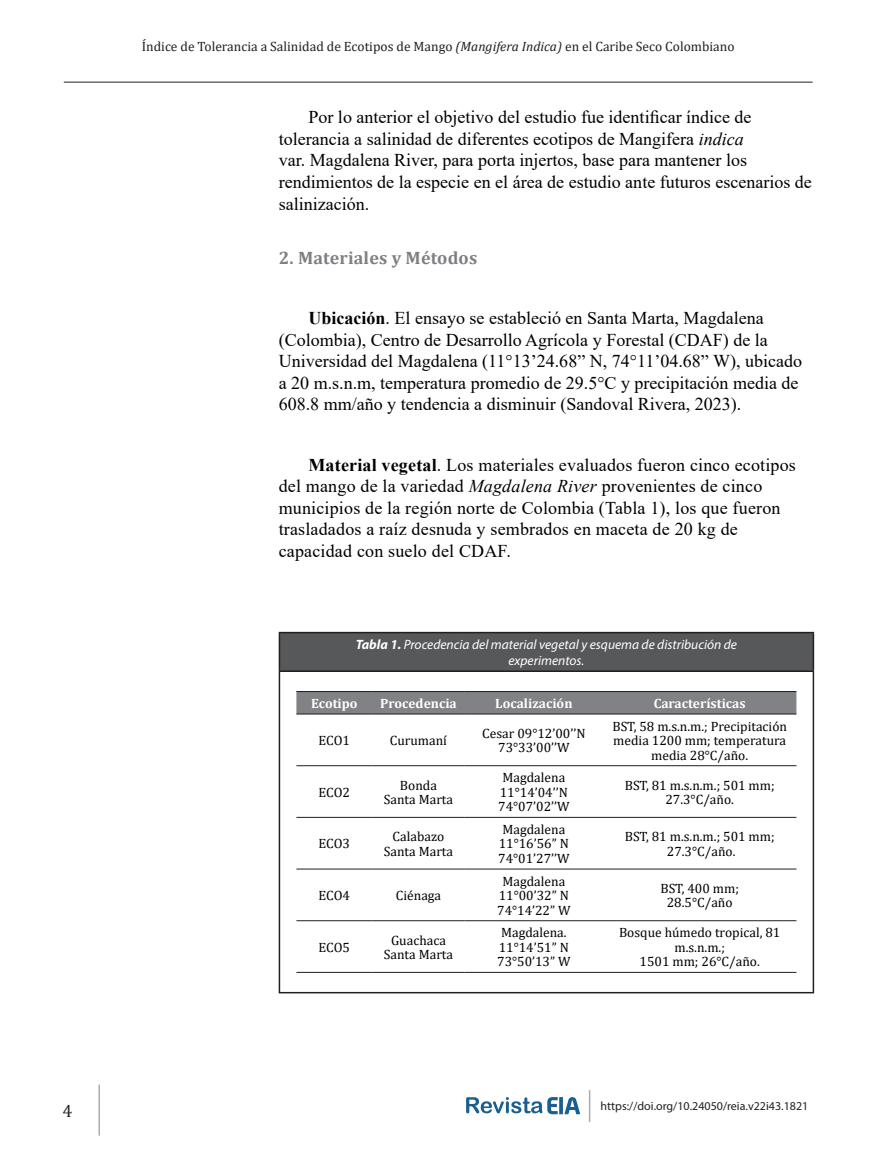
<style>
.page{position:relative;width:885px;height:1170px;background:#fff}
.page>*{position:absolute;margin:0;border:0;box-sizing:border-box;transform-origin:0 0}
.t1{font:18px/21.6px "Times New Roman";color:#000}
.Resumen{font:700 18px "Cambria";letter-spacing:.01em;color:#7d7f83}
.t2{font:18px "Cambria";color:#231f20}
.t3{font:13.5px/14.5px "Cambria";color:#000;text-align:center}
.t4{font:13.5px "Cambria";color:#231f20}
.t5{font:italic 13.5px/16.5px "Myriad Pro";color:#fff;text-align:center}
.t6{font:700 13.5px "Cambria";color:#fff}
.t7{font:12px "Myriad Pro";color:#231f20}
.s1{font-style:italic}
.s2{font-weight:700}
</style>
<div class="page">
<hr style="left:64px;top:82px;width:748px;height:1px;background:#231f20">
<hr style="left:98px;top:1084px;width:2px;height:51px;background:#a9acb0">
<hr style="left:588px;top:1089px;width:2px;height:32px;background:#a9acb0">
<svg style="left:466px;top:1097px;width:114px;height:17px"></svg>
<div style="left:279px;top:632px;width:534px;height:39px;background:#57585a"></div>
<hr style="left:279px;top:672px;width:1px;height:319px;background:#231f20">
<hr style="left:812px;top:672px;width:2px;height:319px;background:#231f20">
<hr style="left:279px;top:991px;width:535px;height:2px;background:#231f20">
<hr style="left:279px;top:631px;width:535px;height:2px;background:#231f20">
<hr style="left:279px;top:633px;width:1px;height:37px;background:#231f20">
<hr style="left:812px;top:633px;width:2px;height:37px;background:#231f20">
<hr style="left:279px;top:670px;width:535px;height:2px;background:#231f20">
<div style="left:296px;top:692px;width:500px;height:21px;background:#808285"></div>
<hr style="left:296px;top:691px;width:76px;height:1px;background:#231f20">
<hr style="left:372px;top:691px;width:92px;height:1px;background:#231f20">
<hr style="left:464px;top:691px;width:139px;height:1px;background:#231f20">
<hr style="left:603px;top:691px;width:193px;height:1px;background:#231f20">
<hr style="left:296px;top:713px;width:76px;height:1px;background:#231f20">
<hr style="left:372px;top:713px;width:92px;height:1px;background:#231f20">
<hr style="left:464px;top:713px;width:139px;height:1px;background:#231f20">
<hr style="left:603px;top:713px;width:193px;height:1px;background:#231f20">
<hr style="left:296px;top:765px;width:76px;height:1px;background:#231f20">
<hr style="left:372px;top:765px;width:92px;height:1px;background:#231f20">
<hr style="left:464px;top:765px;width:139px;height:1px;background:#231f20">
<hr style="left:603px;top:765px;width:193px;height:1px;background:#231f20">
<hr style="left:296px;top:817px;width:76px;height:1px;background:#231f20">
<hr style="left:372px;top:817px;width:92px;height:1px;background:#231f20">
<hr style="left:464px;top:817px;width:139px;height:1px;background:#231f20">
<hr style="left:603px;top:817px;width:193px;height:1px;background:#231f20">
<hr style="left:296px;top:868px;width:76px;height:1px;background:#231f20">
<hr style="left:372px;top:868px;width:92px;height:1px;background:#231f20">
<hr style="left:464px;top:868px;width:139px;height:1px;background:#231f20">
<hr style="left:603px;top:868px;width:193px;height:1px;background:#231f20">
<hr style="left:296px;top:920px;width:76px;height:1px;background:#231f20">
<hr style="left:372px;top:920px;width:92px;height:1px;background:#231f20">
<hr style="left:464px;top:920px;width:139px;height:1px;background:#231f20">
<hr style="left:603px;top:920px;width:193px;height:1px;background:#231f20">
<hr style="left:296px;top:971px;width:76px;height:1px;background:#231f20">
<hr style="left:372px;top:971px;width:92px;height:1px;background:#231f20">
<hr style="left:464px;top:971px;width:139px;height:1px;background:#231f20">
<hr style="left:603px;top:971px;width:193px;height:1px;background:#231f20">
<p class="t4" style="left:142px;top:38px;width:594px">Índice de Tolerancia a Salinidad de Ecotipos de Mango <span class="s1">(Mangifera Indica)</span> en el Caribe Seco Colombiano</p>
<p class="t1" style="left:279px;top:106px;width:534px;text-indent:30px">Por lo anterior el objetivo del estudio fue identificar índice de tolerancia a salinidad de diferentes ecotipos de Mangifera <span class="s1">indica<br></span>var. Magdalena River, para porta injertos, base para mantener los rendimientos de la especie en el área de estudio ante futuros escenarios de salinización.</p>
<p class="Resumen" style="left:279px;top:245px;width:200px">2. Materiales y Métodos</p>
<p class="t1" style="left:279px;top:306px;width:525px;text-indent:30px"><span class="s2">Ubicación</span>. El ensayo se estableció en Santa Marta, Magdalena (Colombia), Centro de Desarrollo Agrícola y Forestal (CDAF) de la Universidad del Magdalena (11°13’24.68” N, 74°11’04.68” W), ubicado a 20 m.s.n.m, temperatura promedio de 29.5°C y precipitación media de 608.8 mm/año y tendencia a disminuir (Sandoval Rivera, 2023).</p>
<p class="t1" style="left:279px;top:453px;width:518px;text-indent:30px"><span class="s2">Material vegetal</span>. Los materiales evaluados fueron cinco ecotipos del mango de la variedad <span class="s1">Magdalena River</span> provenientes de cinco municipios de la región norte de Colombia (Tabla 1), los que fueron trasladados a raíz desnuda y sembrados en maceta de 20 kg de capacidad con suelo del CDAF.</p>
<p class="t5" style="left:356px;top:635px;width:383px"><span class="s2">Tabla 1.</span> Procedencia del material vegetal y esquema de distribución de experimentos.</p>
<p class="t6" style="left:311px;top:693px;width:48px">Ecotipo</p>
<p class="t6" style="left:380px;top:693px;width:78px">Procedencia</p>
<p class="t6" style="left:495px;top:693px;width:79px">Localización</p>
<p class="t6" style="left:653px;top:693px;width:94px">Características</p>
<p class="t3" style="left:318px;top:733px;width:33px">ECO1</p>
<p class="t3" style="left:390px;top:733px;width:59px">Curumaní</p>
<p class="t3" style="left:612px;top:718px;width:176px">BST, 58 m.s.n.m.; Precipitación media 1200 mm; temperatura media 28°C/año.</p>
<p class="t3" style="left:482px;top:725px;width:105px">Cesar 09°12’00’’N</p>
<p class="t3" style="left:498px;top:740px;width:73px">73°33’00’’W</p>
<p class="t3" style="left:318px;top:784px;width:33px">ECO2</p>
<p class="t3" style="left:318px;top:836px;width:33px">ECO3</p>
<p class="t3" style="left:400px;top:777px;width:39px">Bonda</p>
<p class="t3" style="left:384px;top:792px;width:71px">Santa Marta</p>
<p class="t3" style="left:392px;top:829px;width:53px">Calabazo</p>
<p class="t3" style="left:384px;top:843px;width:71px">Santa Marta</p>
<p class="t3" style="left:318px;top:888px;width:33px">ECO4</p>
<p class="t3" style="left:396px;top:888px;width:47px">Ciénaga</p>
<p class="t3" style="left:318px;top:939px;width:33px">ECO5</p>
<p class="t3" style="left:391px;top:932px;width:56px">Guachaca</p>
<p class="t3" style="left:384px;top:947px;width:71px">Santa Marta</p>
<p class="t3" style="left:502px;top:770px;width:64px">Magdalena</p>
<p class="t3" style="left:500px;top:784px;width:70px">11°14’04’’N</p>
<p class="t3" style="left:498px;top:799px;width:73px">74°07’02’’W</p>
<p class="t3" style="left:502px;top:821px;width:64px">Magdalena</p>
<p class="t3" style="left:498px;top:836px;width:72px">11°16’56” N</p>
<p class="t3" style="left:498px;top:851px;width:73px">74°01’27’’W</p>
<p class="t3" style="left:502px;top:873px;width:64px">Magdalena</p>
<p class="t3" style="left:498px;top:888px;width:72px">11°00’32” N</p>
<p class="t3" style="left:497px;top:902px;width:75px">74°14’22” W</p>
<p class="t3" style="left:501px;top:925px;width:67px">Magdalena.</p>
<p class="t3" style="left:498px;top:939px;width:72px">11°14’51” N</p>
<p class="t3" style="left:497px;top:954px;width:75px">73°50’13” W</p>
<p class="t3" style="left:624px;top:777px;width:151px">BST, 81 m.s.n.m.; 501 mm;</p>
<p class="t3" style="left:665px;top:792px;width:70px">27.3°C/año.</p>
<p class="t3" style="left:624px;top:829px;width:151px">BST, 81 m.s.n.m.; 501 mm;</p>
<p class="t3" style="left:666px;top:843px;width:70px">27.3°C/año.</p>
<p class="t3" style="left:660px;top:880px;width:80px">BST, 400 mm;</p>
<p class="t3" style="left:666px;top:895px;width:67px">28.5°C/año</p>
<p class="t3" style="left:619px;top:925px;width:163px">Bosque húmedo tropical, 81 m.s.n.m.;</p>
<p class="t3" style="left:639px;top:954px;width:122px">1501 mm; 26°C/año.</p>
<p class="t2" style="left:62px;top:1100px;width:11px">4</p>
<p class="t7" style="left:600px;top:1098px;width:209px">https://doi.org/10.24050/reia.v22i43.1821</p>
</div>
